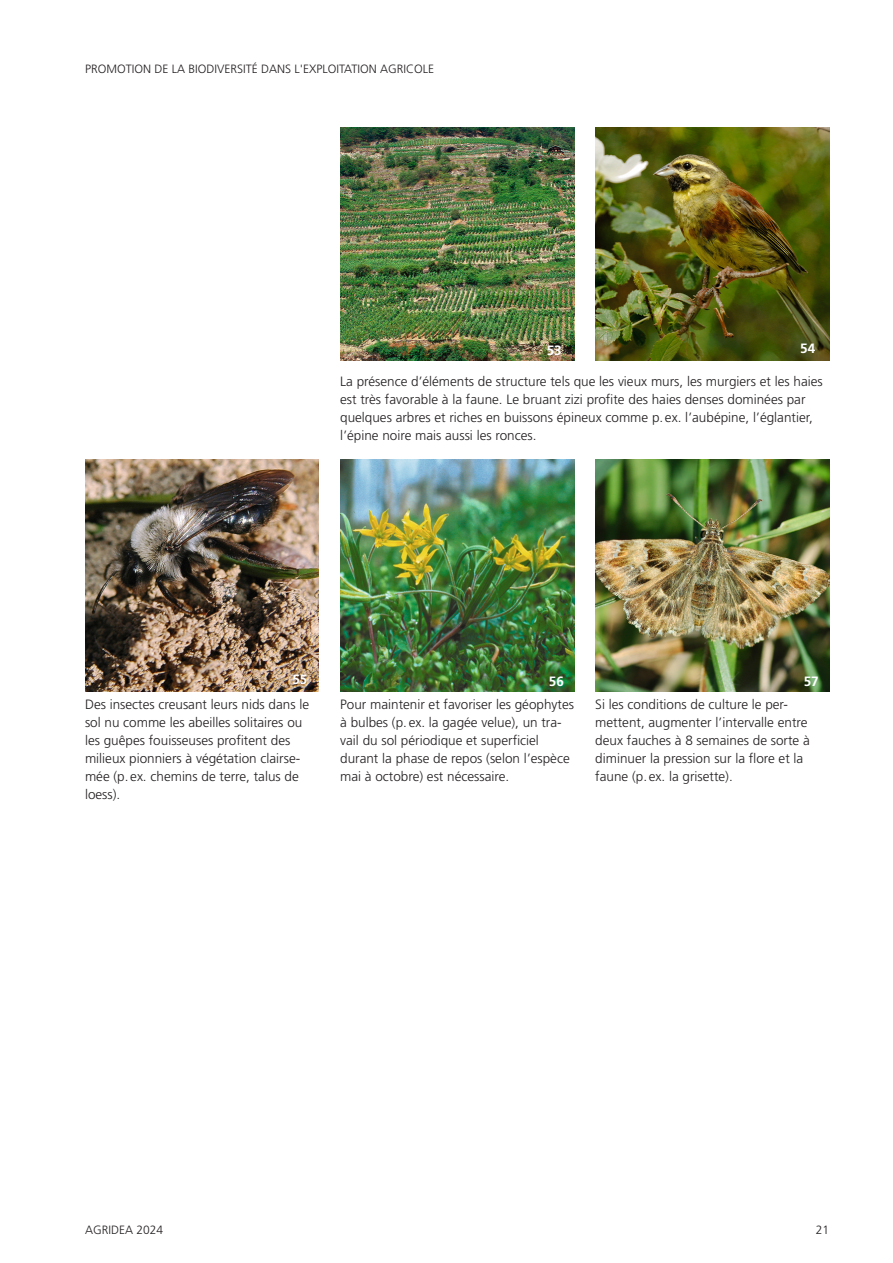
<style>
.page{position:relative;width:893px;height:1263px;background:#fff}
.page>*{position:absolute;margin:0;border:0;box-sizing:border-box;transform-origin:0 0}
.Standard_Grundschrift{font:300 13.5px/18px "Frutiger LT Pro";color:#231f20}
.Standard_Grundschrift-2{font:700 13.5px "Frutiger LT Pro";color:#fff}
.t1{font:300 12px "Frutiger LT Pro";color:#231f20}
</style>
<div class="page">
<img style="left:595px;top:459px;width:234px;height:233px">
<img style="left:340px;top:459px;width:234px;height:233px">
<img style="left:85px;top:459px;width:234px;height:233px">
<img style="left:595px;top:128px;width:234px;height:232px">
<img style="left:340px;top:128px;width:234px;height:232px">
<p class="t1" style="left:85px;top:62px;width:351px">PROMOTION DE LA BIODIVERSITÉ DANS L'EXPLOITATION AGRICOLE</p>
<p class="Standard_Grundschrift-2" style="left:547px;top:342px;width:17px">53</p>
<p class="Standard_Grundschrift-2" style="left:800px;top:340px;width:17px">54</p>
<p class="Standard_Grundschrift" style="left:340px;top:372px;width:484px">La présence d’éléments de structure tels que les vieux murs, les murgiers et les haies est très favorable à la faune. Le bruant zizi profite des haies denses dominées par quelques arbres et riches en buissons épineux comme p.ex. l’aubépine, l’églantier, l’épine noire mais aussi les ronces.</p>
<p class="Standard_Grundschrift-2" style="left:292px;top:671px;width:17px">55</p>
<p class="Standard_Grundschrift-2" style="left:549px;top:674px;width:17px">56</p>
<p class="Standard_Grundschrift-2" style="left:804px;top:674px;width:17px">57</p>
<p class="Standard_Grundschrift" style="left:340px;top:696px;width:235px">Pour maintenir et favoriser les géophytes à bulbes (p. ex. la gagée velue), un tra&shy;vail du sol périodique et superficiel durant la phase de repos (selon l’espèce mai à octobre) est nécessaire.</p>
<p class="Standard_Grundschrift" style="left:85px;top:696px;width:226px">Des insectes creusant leurs nids dans le sol nu comme les abeilles solitaires ou les guêpes fouisseuses profitent des milieux pionniers à végétation clairse&shy;mée (p. ex. chemins de terre, talus de loess).</p>
<p class="Standard_Grundschrift" style="left:595px;top:696px;width:216px">Si les conditions de culture le per&shy;mettent, augmenter l’intervalle entre deux fauches à 8 semaines de sorte à diminuer la pression sur la flore et la faune (p. ex. la grisette).</p>
<p class="t1" style="left:85px;top:1222px;width:80px">AGRIDEA 2024</p>
<p class="t1" style="left:816px;top:1222px;width:15px">21</p>
</div>
